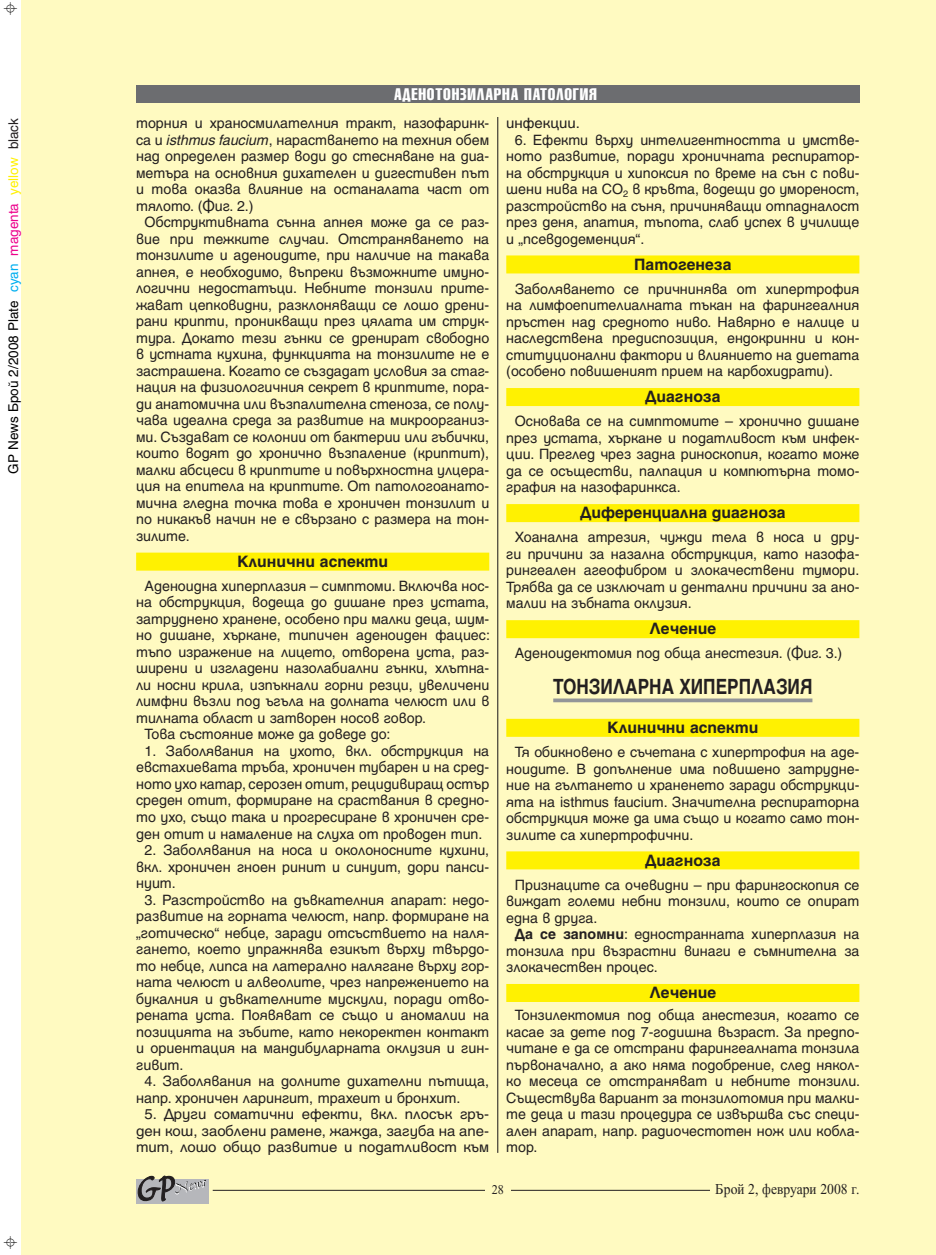
<style>
.page{position:relative;width:936px;height:1255px;background:#fff}
.page>*{position:absolute;margin:0;border:0;box-sizing:border-box;transform-origin:0 0}
.t1{font:700 21px "SP Herald Narrow";color:#231f20}
.t2{font:16.5px "SP Herald Compressed";letter-spacing:.05em;color:#fff}
.t3{font:700 15.75px "SP Herald";color:#231f20}
.t4{font:14.85px "SP Time";color:#231f20;scale:.91 1}
.t5{font:14.25px/16.5px "SP Herald";color:#231f20;text-align:justify}
.t6{font:14.25px/16.5px "SP Herald";color:#231f20;text-align:center;scale:1.05 1}
.t7{font:13.5px "SP Herald";color:#000}
.t8{font:13.2px "SP Time";color:#231f20;scale:.91 1}
.s1{color:#00aeef}
.s2{color:#ed028c}
.s3{color:#fff101}
.s4{color:#231f20}
.s5{font-style:italic}
.s6{font-weight:700}
</style>
<div class="page">
<div style="left:21px;top:0;width:914px;height:1254px;background:#fffac1"></div>
<div style="left:136px;top:85px;width:723px;height:17px;background:#6c6d70"></div>
<hr style="left:213px;top:1189px;width:535px;height:1px;background:#231f20">
<div style="left:485px;top:1182px;width:25px;height:14px;background:#fffac1"></div>
<div style="left:136px;top:1178px;width:72px;height:25px;background:#b6b7bb"></div>
<svg style="left:137px;top:1175px;width:69px;height:26px"></svg>
<div style="left:710px;top:1180px;width:149px;height:17px;background:#fffac1"></div>
<div style="left:136px;top:552px;width:353px;height:18px;background:#fff101"></div>
<div style="left:506px;top:255px;width:353px;height:18px;background:#fff101"></div>
<div style="left:506px;top:388px;width:353px;height:18px;background:#fff101"></div>
<div style="left:506px;top:504px;width:353px;height:18px;background:#fff101"></div>
<div style="left:506px;top:620px;width:353px;height:18px;background:#fff101"></div>
<svg style="left:553px;top:698px;width:259px;height:4px"></svg>
<div style="left:506px;top:718px;width:353px;height:18px;background:#fff101"></div>
<div style="left:506px;top:851px;width:353px;height:18px;background:#fff101"></div>
<div style="left:506px;top:983px;width:353px;height:18px;background:#fff101"></div>
<hr style="left:497px;top:117px;width:1px;height:1035px;background:#231f20">
<p class="t7" style="left:8px;top:473px;width:356px;rotate:-90deg">GP News Брой 2/2008 Plate <span class="s1">cyan</span> <span class="s2">magenta</span> <span class="s3">yellow</span> <span class="s4">black</span></p>
<p class="t2" style="left:394px;top:88px;width:204px">АДЕНОТОНЗИЛАРНА ПАТОЛОГИЯ</p>
<p class="t5" style="left:136px;top:116px;width:354px">торния и храносмилателния тракт, назофаринк-</p>
<p class="t5" style="left:136px;top:132px;width:354px">са и <span class="s5">isthmus faucium</span>, нарастването на техния обем</p>
<p class="t5" style="left:136px;top:149px;width:354px">над определен размер води до стесняване на диа-</p>
<p class="t5" style="left:136px;top:165px;width:354px">метъра на основния дихателен и дигестивен път</p>
<p class="t5" style="left:136px;top:182px;width:354px">и това оказва влияние на останалата чaст от</p>
<p class="t5" style="left:136px;top:198px;width:119px">тялото. (Фиг. 2.)</p>
<p class="t5" style="left:145px;top:215px;width:346px">Обструктивната сънна апнея може да се раз-</p>
<p class="t5" style="left:136px;top:231px;width:354px">вие при тежките случаи. Отстраняването на</p>
<p class="t5" style="left:136px;top:248px;width:354px">тонзилите и аденоидите, при наличие на такава</p>
<p class="t5" style="left:136px;top:264px;width:354px">апнея, е необходимо, въпреки възможните имуно-</p>
<p class="t5" style="left:136px;top:281px;width:354px">логични недостатъци. Небните тонзили прите-</p>
<p class="t5" style="left:136px;top:297px;width:354px">жават цепковидни, разклоняващи се лошо дрени-</p>
<p class="t5" style="left:136px;top:314px;width:354px">рани крипти, проникващи през цялата им струк-</p>
<p class="t5" style="left:136px;top:330px;width:354px">тура. Докато тези гънки се дренират свободно</p>
<p class="t5" style="left:136px;top:347px;width:354px">в устната кухина, функцията на тонзилите не е</p>
<p class="t5" style="left:136px;top:363px;width:354px">застрашена. Когато се създадат условия за стаг-</p>
<p class="t5" style="left:136px;top:380px;width:354px">нация на физиологичния секрет в криптите, пора-</p>
<p class="t5" style="left:136px;top:396px;width:354px">ди анатомична или възпалителна стеноза, се полу-</p>
<p class="t5" style="left:136px;top:413px;width:354px">чава идеална среда за развитие на микроорганиз-</p>
<p class="t5" style="left:136px;top:429px;width:354px">ми. Създават се колонии от бактерии или гъбички,</p>
<p class="t5" style="left:136px;top:446px;width:354px">които водят до хронично възпаление (криптит),</p>
<p class="t5" style="left:136px;top:462px;width:354px">малки абсцеси в криптите и повърхностна улцера-</p>
<p class="t5" style="left:136px;top:479px;width:354px">ция на епитела на криптите. От патологоанато-</p>
<p class="t5" style="left:136px;top:495px;width:354px">мична гледна точка това е хроничен тонзилит и</p>
<p class="t5" style="left:136px;top:512px;width:354px">по никакъв начин не е свързано с размера на тон-</p>
<p class="t5" style="left:136px;top:528px;width:55px">зилите.</p>
<p class="t3" style="left:237px;top:555px;width:152px">Клинични аспекти</p>
<p class="t5" style="left:145px;top:578px;width:346px">Аденоидна хиперплазия – симптоми. Включва нос-</p>
<p class="t5" style="left:136px;top:595px;width:354px">на обструкция, водеща до дишане през устата,</p>
<p class="t5" style="left:136px;top:611px;width:354px">затруднено хранене, особено при малки деца, шум-</p>
<p class="t5" style="left:136px;top:628px;width:355px">но дишане, хъркане, типичен аденоиден фациес:</p>
<p class="t5" style="left:136px;top:644px;width:354px">тъпо изражение на лицето, отворена уста, раз-</p>
<p class="t5" style="left:136px;top:661px;width:354px">ширени и изгладени назолабиални гънки, хлътна-</p>
<p class="t5" style="left:136px;top:677px;width:354px">ли носни крила, изпъкнали горни резци, увеличени</p>
<p class="t5" style="left:136px;top:694px;width:354px">лимфни възли под ъгъла на долната челюст или в</p>
<p class="t5" style="left:136px;top:710px;width:291px">тилната област и затворен носов говор.</p>
<p class="t5" style="left:145px;top:727px;width:247px">Това състояние може да доведе до:</p>
<p class="t5" style="left:136px;top:743px;width:354px;text-align:center">1. Заболявания на ухото, вкл. обструкция на евстахиевата тръба, хроничен тубарен и на сред&shy;ното ухо катар, серозен отит, рецидивиращ остър среден отит, формиране на сраствания в средно&shy;то ухо, също така и прогресиране в хроничен сре&shy;ден отит и намаление на слуха от проводен тип.</p>
<p class="t5" style="left:136px;top:842px;width:354px;text-indent:9px">2. Заболявания на носа и околоносните кухини, вкл. хроничен гноен ринит и синуит, дори панси&shy;нуит.</p>
<p class="t5" style="left:136px;top:892px;width:354px;text-indent:9px">3. Разстройство на дъвкателния апарат: недо&shy;развитие на горната челюст, напр. формиране на „готическо“ небце, заради отсъствието на наля&shy;гането, което упражнява езикът върху твърдо&shy;то небце, липса на латерално налягане върху гор&shy;ната челюст и алвеолите, чрез напрежението на букалния и дъвкателните мускули, поради отво&shy;рената уста. Появяват се също и аномалии на позицията на зъбите, като некоректен контакт и ориентация на мандибуларната оклузия и гин&shy;гивит.</p>
<p class="t5" style="left:136px;top:1073px;width:354px;text-indent:9px">4. Заболявания на долните дихателни пътища, напр. хроничен ларингит, трахеит и бронхит.</p>
<p class="t6" style="left:136px;top:1106px;width:338px">5. Други соматични ефекти, вкл. плосък гръ&shy;ден кош, заоблени рамене, жажда, загуба на апе&shy;тит, лошо общо развитие и податливост към</p>
<p class="t6" style="left:506px;top:116px;width:72px">инфекции.</p>
<p class="t5" style="left:506px;top:132px;width:354px;text-indent:9px">6. Ефекти върху интелигентността и умстве&shy;ното развитие, поради хроничната респиратор&shy;на обструкция и хипоксия по време на сън с пови&shy;шени нива на СО<sub>2</sub> в кръвта, водещи до умореност, разстройство на съня, причиняващи отпадналост през деня, апатия, тъпота, слаб успех в училище и „псевдодеменция“.</p>
<p class="t3" style="left:634px;top:258px;width:99px">Патогенеза</p>
<p class="t5" style="left:506px;top:281px;width:354px;text-indent:9px">Заболяването се причнинява от хипертрофия на лимфоепителиалната тъкан на фарингеалния пръстен над средното ниво. Навярно е налице и наследствена предиспозиция, ендокринни и кон&shy;ституционални фактори и влиянието на диетата (особено повишеният прием на карбохидрати).</p>
<p class="t3" style="left:645px;top:390px;width:77px">Диагноза</p>
<p class="t5" style="left:506px;top:414px;width:354px;text-indent:9px">Основава се на симптомите – хронично дишане през устата, хъркане и податливост към инфек&shy;ции. Преглед чрез задна риноскопия, когато може да се осъществи, палпация и компютърна томо&shy;графия на назофаринкса.</p>
<p class="t3" style="left:580px;top:506px;width:207px">Диференциална диагноза</p>
<p class="t5" style="left:506px;top:530px;width:354px;text-indent:9px">Хоанална атрезия, чужди тела в носа и дру&shy;ги причини за назална обструкция, като назофа&shy;рингеален агеофибром и злокачествени тумори.<br>Трябва да се изключат и дентални причини за ано&shy;малии на зъбната оклузия.</p>
<p class="t3" style="left:649px;top:622px;width:68px">Лечение</p>
<p class="t5" style="left:514px;top:646px;width:329px">Аденоидектомия под обща анестезия. (Фиг. 3.)</p>
<h1 class="t1" style="left:553px;top:678px;width:261px">ТОНЗИЛАРНА ХИПЕРПЛАЗИЯ</h1>
<p class="t3" style="left:607px;top:721px;width:152px">Клинични аспекти</p>
<p class="t5" style="left:506px;top:745px;width:354px;text-indent:9px">Тя обикновено е съчетана с хипертрофия на аде&shy;ноидите. В допълнение има повишено затрудне&shy;ние на гълтането и храненето заради обструкци&shy;ята на isthmus faucium. Значителна респираторна обструкция може да има също и когато само тон&shy;зилите са хипертрофични.</p>
<p class="t3" style="left:645px;top:853px;width:77px">Диагноза</p>
<p class="t5" style="left:514px;top:877px;width:346px">Признаците са очевидни – при фарингоскопия се</p>
<p class="t5" style="left:506px;top:894px;width:354px">виждат големи небни тонзили, които се опират</p>
<p class="t5" style="left:506px;top:910px;width:93px">една в друга.</p>
<p class="t5" style="left:514px;top:927px;width:346px"><span class="s6">Да се запомни</span>: едностранната хиперплазия на</p>
<p class="t5" style="left:506px;top:943px;width:354px">тонзила при възрастни винаги е съмнителна за</p>
<p class="t5" style="left:506px;top:960px;width:153px">злокачествен процес.</p>
<p class="t3" style="left:649px;top:986px;width:68px">Лечение</p>
<p class="t5" style="left:506px;top:1007px;width:355px;text-indent:9px">Тонзилектомия под обща анестезия, когато се касае за дете под 7-годишна възраст. За предпо&shy;читане е да се отстрани фарингеалната тонзила първоначално, а ако няма подобрение, след някол&shy;ко месеца се отстраняват и небните тонзили.<br>Съществува вариант за тонзилотомия при малки&shy;те деца и тази процедура се извършва със специ&shy;ален апарат, напр. радиочестотен нож или кобла&shy;тор.</p>
<p class="t8" style="left:491px;top:1184px;width:15px">28</p>
<p class="t4" style="left:715px;top:1183px;width:160px">Брой 2, февруари 2008 г.</p>
</div>
